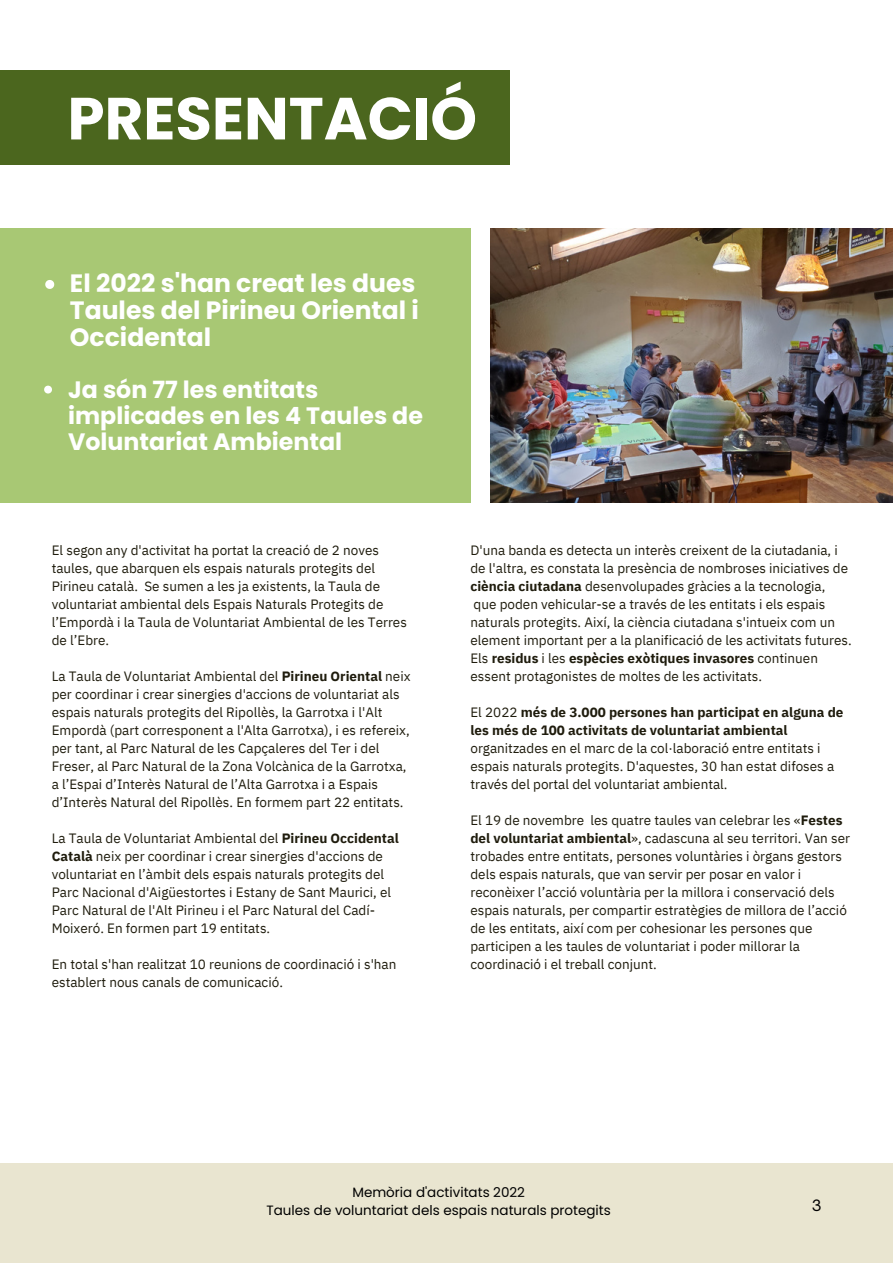
<style>
.page{position:relative;width:893px;height:1264px;background:#fff}
.page>*{position:absolute;margin:0;border:0;box-sizing:border-box;transform-origin:0 0}
.t1{font:700 59.4px "Poppins";color:#fff}
.t2{font:700 25.05px/27px "Poppins";color:#fff}
.t3{font:700 23.7px/25.8px "Poppins";color:#fff}
.t4{font:15px "Open Sauce One";color:#000}
.t5{font:13.5px/18px "IBM Plex Sans";color:#1f1c0d}
.t6{font:13.5px "Poppins";color:#000}
.s1{font-weight:700}
</style>
<div class="page">
<div style="left:0;top:228px;width:470px;height:274px;background:#a8c874"></div>
<img style="left:490px;top:228px;width:402px;height:274px">
<svg style="left:45px;top:280px;width:9px;height:9px"></svg>
<svg style="left:44px;top:385px;width:8px;height:8px"></svg>
<div style="left:0;top:1163px;width:892px;height:99px;background:#e9e5d0"></div>
<div style="left:0;top:70px;width:510px;height:94px;background:#4b661e"></div>
<p class="t1" style="left:67px;top:77px;width:411px">PRESENTACIÓ</p>
<p class="t2" style="left:70px;top:270px;width:350px">El 2022 s'han creat les dues<br>Taules del Pirineu Oriental i<br>Occidental</p>
<p class="t3" style="left:68px;top:377px;width:356px">Ja són 77 les entitats implicades en les 4 Taules de<br>Voluntariat Ambiental</p>
<p class="t5" style="left:52px;top:541px;width:357px">El segon any d'activitat ha portat la creació de 2 noves taules, que abarquen els espais naturals protegits del Pirineu català. Se sumen a les ja existents, la Taula de voluntariat ambiental dels Espais Naturals Protegits de l’Empordà i la Taula de Voluntariat Ambiental de les Terres de l’Ebre.</p>
<p class="t5" style="left:52px;top:667px;width:360px">La Taula de Voluntariat Ambiental del <span class="s1">Pirineu Oriental</span> neix per coordinar i crear sinergies d'accions de voluntariat als espais naturals protegits del Ripollès, la Garrotxa i l'Alt Empordà (part corresponent a l'Alta Garrotxa), i es refereix, per tant, al Parc Natural de les Capçaleres del Ter i del Freser, al Parc Natural de la Zona Volcànica de la Garrotxa, a l’Espai d’Interès Natural de l’Alta Garrotxa i a Espais d’Interès Natural del Ripollès. En formem part 22 entitats.</p>
<p class="t5" style="left:52px;top:829px;width:348px">La Taula de Voluntariat Ambiental del <span class="s1">Pirineu Occidental Català</span> neix per coordinar i crear sinergies d'accions de voluntariat en l’àmbit dels espais naturals protegits del Parc Nacional d'Aigüestortes i Estany de Sant Maurici, el Parc Natural de l'Alt Pirineu i el Parc Natural del Cadí-Moixeró. En formen part 19 entitats.</p>
<p class="t5" style="left:52px;top:955px;width:346px">En total s'han realitzat 10 reunions de coordinació i s'han establert nous canals de comunicació.</p>
<p class="t5" style="left:470px;top:541px;width:383px">D'una banda es detecta un interès creixent de la ciutadania, i de l'altra, es constata la presència de nombroses iniciatives de <span class="s1">ciència ciutadana</span> desenvolupades gràcies a la tecnologia,<br>que poden vehicular-se a través de les entitats i els espais naturals protegits. Així, la ciència ciutadana s'intueix com un element important per a la planificació de les activitats futures.<br>Els <span class="s1">residus</span> i les <span class="s1">espècies exòtiques invasores</span> continuen essent protagonistes de moltes de les activitats.</p>
<p class="t5" style="left:470px;top:703px;width:374px">El 2022 <span class="s1">més de 3.000 persones han participat en alguna de les més de 100 activitats de voluntariat ambiental </span>organitzades en el marc de la col·laboració entre entitats i espais naturals protegits. D'aquestes, 30 han estat difoses a través del portal del voluntariat ambiental.</p>
<p class="t5" style="left:470px;top:811px;width:381px">El 19 de novembre les quatre taules van celebrar les «<span class="s1">Festes del voluntariat ambiental</span>», cadascuna al seu territori. Van ser trobades entre entitats, persones voluntàries i òrgans gestors dels espais naturals, que van servir per posar en valor i reconèixer l’acció voluntària per la millora i conservació dels espais naturals, per compartir estratègies de millora de l’acció de les entitats, així com per cohesionar les persones que participen a les taules de voluntariat i poder millorar la coordinació i el treball conjunt.</p>
<p class="t6" style="left:352px;top:1182px;width:174px">Memòria d'activitats 2022</p>
<p class="t6" style="left:266px;top:1200px;width:346px">Taules de voluntariat dels espais naturals protegits</p>
<p class="t4" style="left:811px;top:1196px;width:11px">3</p>
</div>
